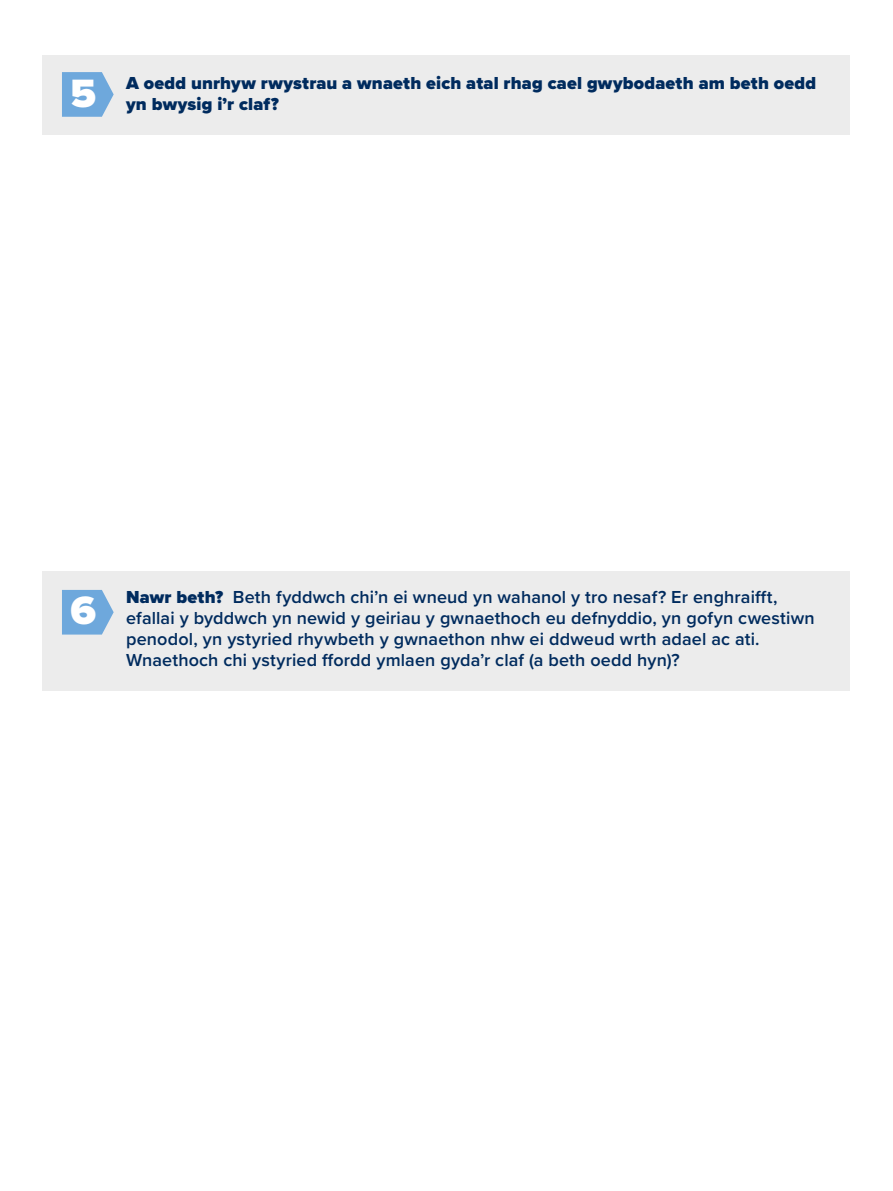
<style>
.page{position:relative;width:893px;height:1191px;background:#fff}
.page>*{position:absolute;margin:0;border:0;box-sizing:border-box;transform-origin:0 0}
.t1{font:900 40.95px "Proxima Nova";color:#fff}
.t2{font:600 18px/21px "Proxima Nova";letter-spacing:.01em;color:#002b5e}
.t3{font:900 18px "Proxima Nova";letter-spacing:.01em;color:#002b5e}
.s1{font-weight:900}
</style>
<div class="page">
<div style="left:43px;top:55px;width:807px;height:79px;background:#ececec"></div>
<svg style="left:62px;top:72px;width:52px;height:45px;background:#7db0dd"></svg>
<div style="left:43px;top:571px;width:807px;height:120px;background:#ececec"></div>
<svg style="left:62px;top:590px;width:52px;height:44px;background:#7cb0dd"></svg>
<h1 class="t1" style="left:71px;top:62px;width:27px">5</h1>
<p class="t3" style="left:126px;top:70px;width:692px">A oedd unrhyw rwystrau a wnaeth eich atal rhag cael gwybodaeth am beth oedd</p>
<p class="t3" style="left:126px;top:91px;width:154px">yn bwysig i’r claf?</p>
<h1 class="t1" style="left:71px;top:580px;width:27px">6</h1>
<p class="t2" style="left:126px;top:585px;width:690px"><span class="s1">Nawr beth?</span> Beth fyddwch chi’n ei wneud yn wahanol y tro nesaf? Er enghraifft, efallai y byddwch yn newid y geiriau y gwnaethoch eu defnyddio, yn gofyn cwestiwn penodol, yn ystyried rhywbeth y gwnaethon nhw ei ddweud wrth adael ac ati.<br>Wnaethoch chi ystyried ffordd ymlaen gyda’r claf (a beth oedd hyn)?</p>
</div>
